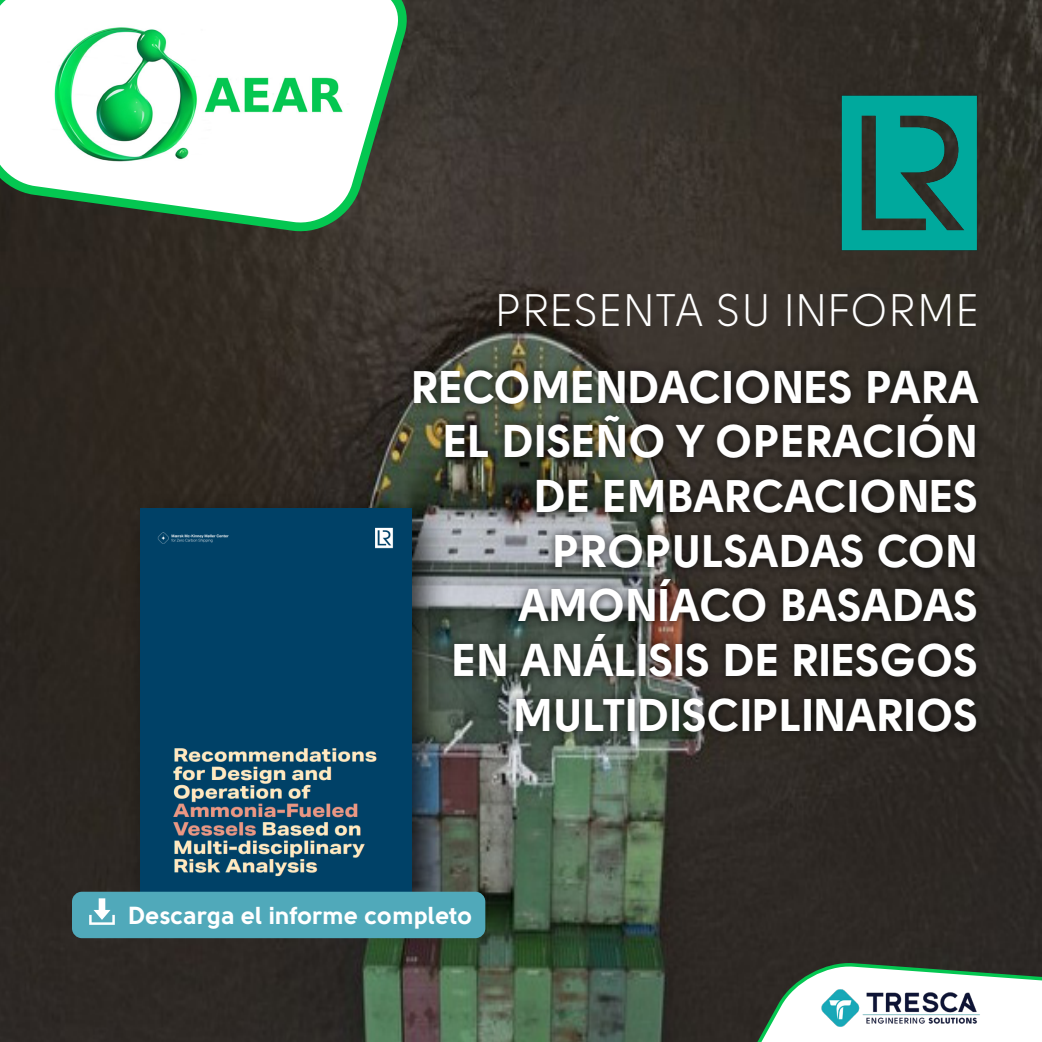
<style>
.page{position:relative;width:1042px;height:1042px;background:#fff}
.page>*{position:absolute;margin:0;border:0;box-sizing:border-box;transform-origin:0 0}
.t1{font:45.5px/54.6px "Solomon Sans Bold";color:#fff;text-align:right}
.t2{font:45.5px "Solomon Sans Book";color:#fff}
.t3{font:24.5px "Solomon Sans Bold";color:#fff}
</style>
<div class="page">
<img style="left:0;top:0;width:1042px;height:1042px">
<div style="left:405px;top:361px;width:582px;height:380px;background:#000;opacity:.75"></div>
<div style="left:124px;top:492px;width:328px;height:442px;background:#000;opacity:.75"></div>
<img style="left:140px;top:508px;width:272px;height:384px">
<div style="left:72px;top:892px;width:413px;height:46px;background:#50a9ba;border-radius:10px"></div>
<svg style="left:89px;top:898px;width:26px;height:27px"></svg>
<img style="left:807px;top:63px;width:179px;height:209px">
<svg style="left:0;top:0;width:419px;height:240px"></svg>
<img style="left:47px;top:22px;width:305px;height:142px">
<svg style="left:733px;top:959px;width:309px;height:83px"></svg>
<img style="left:818px;top:983px;width:164px;height:49px">
<p class="t2" style="left:494px;top:285px;width:486px">PRESENTA SU INFORME</p>
<p class="t1" style="left:411px;top:359px;width:569px">RECOMENDACIONES PARA<br>EL DISEÑO Y OPERACIÓN<br>DE EMBARCACIONES<br>PROPULSADAS CON<br>AMONÍACO BASADAS<br>EN ANÁLISIS DE RIESGOS<br>MULTIDISCIPLINARIOS</p>
<p class="t3" style="left:128px;top:900px;width:346px">Descarga el informe completo</p>
</div>
